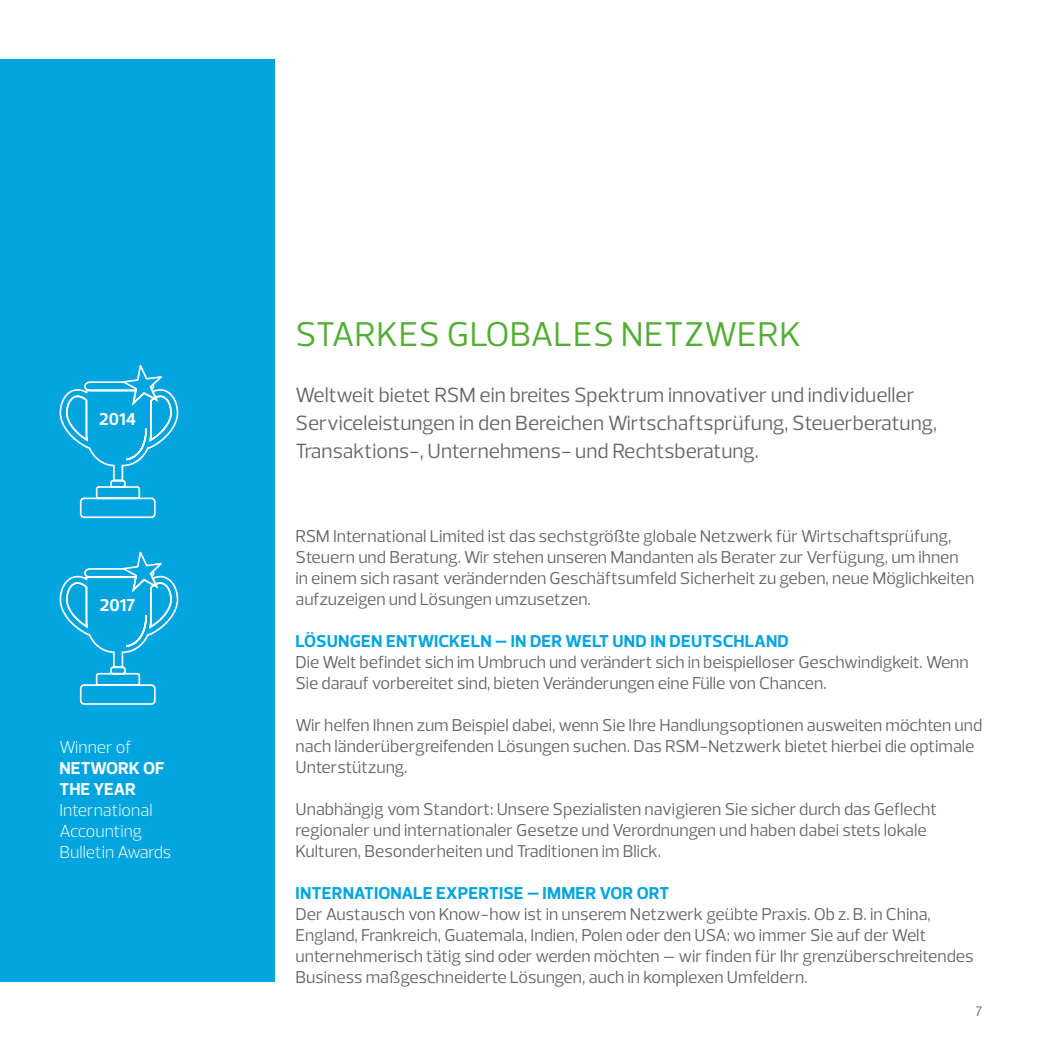
<style>
.page{position:relative;width:1042px;height:1042px;background:#fff}
.page>*{position:absolute;margin:0;border:0;box-sizing:border-box;transform-origin:0 0}
.t1{font:35px "Prelo";letter-spacing:.015em;color:#52ae32}
.t2{font:21px/28px "Prelo";color:#666665}
.t3{font:17.5px/21px "Prelo";color:#666665}
.t4{font:700 17.5px "Prelo";letter-spacing:.015em;color:#00a5df}
.t5{font:300 17.5px/21px "Prelo";color:#fff}
.t6{font:700 17.5px/21px "Prelo";color:#fff}
.t7{font:14px "Prelo";color:#666665}
</style>
<div class="page">
<div style="left:0;top:60px;width:274px;height:922px;background:#00a5df"></div>
<svg style="left:59px;top:365px;width:120px;height:154px"></svg>
<svg style="left:59px;top:551px;width:120px;height:154px"></svg>
<p class="t6" style="left:99px;top:408px;width:38px">2014</p>
<p class="t6" style="left:100px;top:595px;width:37px">2017</p>
<p class="t5" style="left:60px;top:736px;width:73px">Winner of</p>
<p class="t6" style="left:60px;top:757px;width:106px">NETWORK OF<br>THE YEAR</p>
<p class="t5" style="left:60px;top:799px;width:113px">International<br>Accounting<br>Bulletin Awards</p>
<h1 class="t1" style="left:295px;top:313px;width:507px">STARKES GLOBALES NETZWERK</h1>
<p class="t2" style="left:295px;top:381px;width:643px">Weltweit bietet RSM ein breites Spektrum innovativer und individueller<br>Serviceleistungen in den Bereichen Wirtschaftsprüfung, Steuerberatung,<br>Transaktions-, Unternehmens- und Rechtsberatung.</p>
<p class="t3" style="left:295px;top:525px;width:680px">RSM International Limited ist das sechstgrößte globale Netzwerk für Wirtschaftsprüfung, Steuern und Beratung. Wir stehen unseren Mandanten als Berater zur Verfügung, um ihnen in einem sich rasant verändernden Geschäftsumfeld Sicherheit zu geben, neue Möglichkeiten aufzuzeigen und Lösungen umzusetzen.</p>
<p class="t4" style="left:296px;top:630px;width:495px">LÖSUNGEN ENTWICKELN – IN DER WELT UND IN DEUTSCHLAND</p>
<p class="t3" style="left:295px;top:651px;width:675px">Die Welt befindet sich im Umbruch und verändert sich in beispielloser Geschwindigkeit. Wenn<br>Sie darauf vorbereitet sind, bieten Veränderungen eine Fülle von Chancen.</p>
<p class="t3" style="left:295px;top:714px;width:688px">Wir helfen Ihnen zum Beispiel dabei, wenn Sie Ihre Handlungsoptionen ausweiten möchten und nach länderübergreifenden Lösungen suchen. Das RSM-Netzwerk bietet hierbei die optimale<br>Unterstützung.</p>
<p class="t3" style="left:295px;top:798px;width:643px">Unabhängig vom Standort: Unsere Spezialisten navigieren Sie sicher durch das Geflecht regionaler und internationaler Gesetze und Verordnungen und haben dabei stets lokale<br>Kulturen, Besonderheiten und Traditionen im Blick.</p>
<p class="t4" style="left:296px;top:882px;width:375px">INTERNATIONALE EXPERTISE – IMMER VOR ORT</p>
<p class="t3" style="left:295px;top:903px;width:679px">Der Austausch von Know-how ist in unserem Netzwerk geübte Praxis. Ob z. B. in China, England, Frankreich, Guatemala, Indien, Polen oder den USA: wo immer Sie auf der Welt unternehmerisch tätig sind oder werden möchten – wir finden für Ihr grenzüberschreitendes Business maßgeschneiderte Lösungen, auch in komplexen Umfeldern.</p>
<p class="t7" style="left:975px;top:1003px;width:8px">7</p>
</div>
